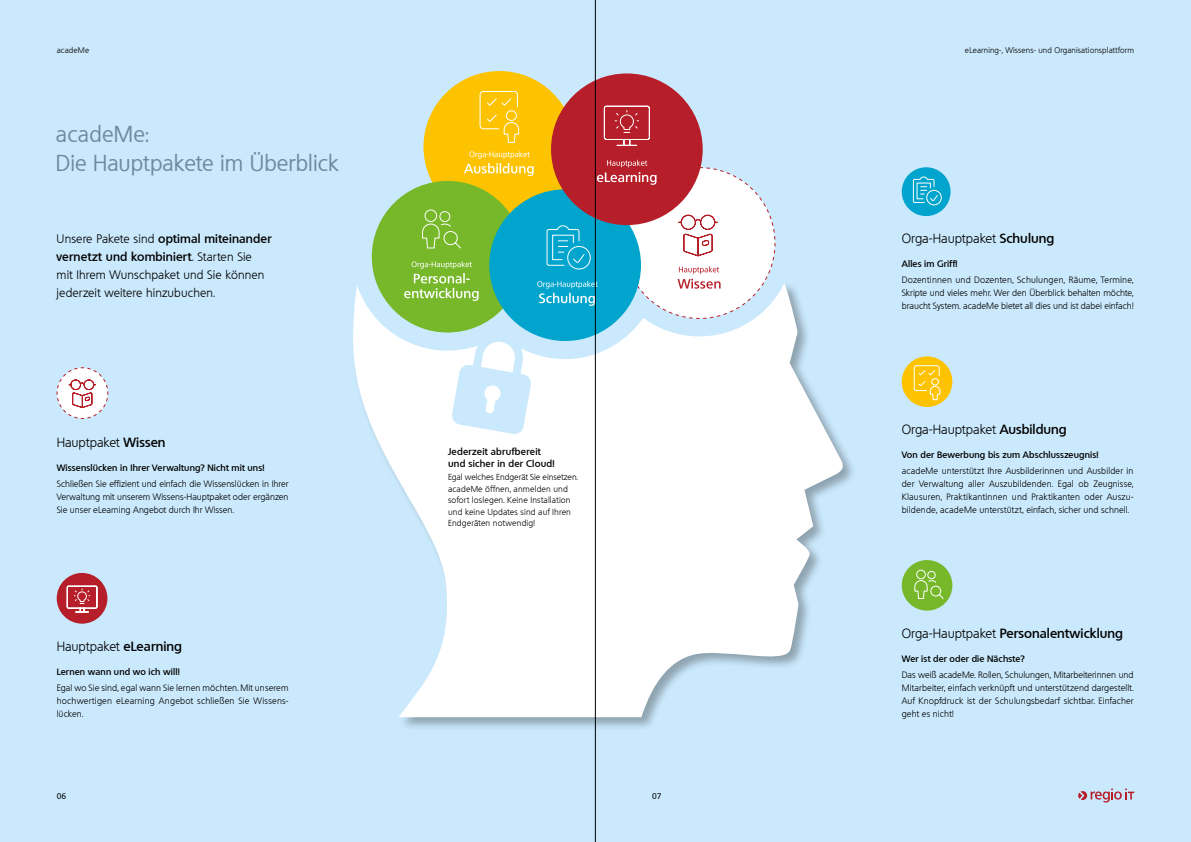
<style>
.page{position:relative;width:1191px;height:842px;background:#cbe9fc}
.page>*{position:absolute;margin:0;border:0;box-sizing:border-box;transform-origin:0 0}
.t1{font:22px/29px "Quebec";color:#6c8a99}
.t2{font:300 13px "Quebec";letter-spacing:-.005em;color:#000}
.t3{font:600 13px "Quebec";color:#000}
.t4{font:300 12px/18px "Quebec";letter-spacing:.005em;color:#000}
.t5{font:600 9.5px/12px "Quebec";letter-spacing:.02em;color:#000}
.t6{font:300 9px/13px "Quebec";letter-spacing:.01em;color:#000;text-align:justify}
.t7{font:600 9px "Quebec";letter-spacing:.015em;color:#000}
.t8{font:300 8.5px/11.5px "Quebec";letter-spacing:.015em;color:#000}
.t9{font:300 8px "Quebec";letter-spacing:.015em;color:#000}
.t10{font:500 8px "Quebec";color:#000}
.s1{font-weight:600}
.s2{font-weight:300}
</style>
<div class="page">
<div style="left:901px;top:167px;width:49px;height:49px;background:#00a4cc;border-radius:50%"></div>
<svg style="left:912px;top:176px;width:30px;height:30px"></svg>
<svg style="left:56px;top:367px;width:53px;height:52px"></svg>
<div style="left:351px;top:282px;width:505px;height:449px;background:#000;opacity:.3"></div>
<svg style="left:353px;top:284px;width:490px;height:433px;fill:#fff"></svg>
<svg style="left:351px;top:48px;width:446px;height:314px"></svg>
<div style="left:423px;top:71px;width:152px;height:152px;background:#fdc300;border-radius:50%"></div>
<div style="left:372px;top:181px;width:151px;height:152px;background:#76b82a;border-radius:50%"></div>
<div style="left:489px;top:189px;width:152px;height:152px;background:#00a4cc;border-radius:50%"></div>
<div style="left:551px;top:73px;width:151px;height:152px;background:#b61f29;border-radius:50%"></div>
<svg style="left:451px;top:332px;width:81px;height:103px"></svg>
<svg style="left:404px;top:90px;width:373px;height:231px"></svg>
<div style="left:901px;top:560px;width:51px;height:51px;background:#76b82a;border-radius:50%"></div>
<svg style="left:914px;top:569px;width:30px;height:30px"></svg>
<div style="left:57px;top:573px;width:50px;height:51px;background:#b61f29;border-radius:50%"></div>
<svg style="left:66px;top:585px;width:32px;height:28px"></svg>
<div style="left:901px;top:356px;width:51px;height:51px;background:#fdc300;border-radius:50%"></div>
<svg style="left:913px;top:365px;width:28px;height:36px"></svg>
<svg style="left:1078px;top:788px;width:56px;height:14px"></svg>
<hr style="left:595px;top:0;width:1px;height:842px;background:#000">
<p class="t9" style="left:57px;top:45px;width:34px">acadeMe</p>
<p class="t9" style="left:965px;top:45px;width:171px">eLearning-, Wissens- und Organisationsplattform</p>
<h1 class="t1" style="left:56px;top:119px;width:284px">acadeMe:<br>Die Hauptpakete im Überblick</h1>
<h3 class="t4" style="left:57px;top:230px;width:216px">Unsere Pakete sind <span class="s1">optimal miteinander vernetzt und kombiniert</span>. Starten Sie<br>mit Ihrem Wunschpaket und Sie können jederzeit weitere hinzubuchen.</h3>
<h2 class="t2" style="left:57px;top:434px;width:110px">Hauptpaket <span class="s1">Wissen</span></h2>
<p class="t7" style="left:57px;top:462px;width:209px">Wissenslücken in Ihrer Verwaltung? Nicht mit uns!</p>
<p class="t6" style="left:57px;top:477px;width:233px">Schließen Sie effizient und einfach die Wissenslücken in Ihrer Verwaltung mit unserem Wissens-Hauptpaket oder ergänzen Sie unser eLearning Angebot durch Ihr Wissen.</p>
<h2 class="t2" style="left:57px;top:638px;width:127px">Hauptpaket <span class="s1">eLearning</span></h2>
<p class="t7" style="left:57px;top:666px;width:125px">Lernen wann und wo ich will!</p>
<p class="t6" style="left:57px;top:681px;width:233px">Egal wo Sie sind, egal wann Sie lernen möchten. Mit unserem hochwertigen eLearning Angebot schließen Sie Wissens&shy;lücken.</p>
<p class="t10" style="left:57px;top:791px;width:11px">06</p>
<p class="t5" style="left:448px;top:446px;width:108px">Jederzeit abrufbereit und sicher in der Cloud!</p>
<p class="t8" style="left:448px;top:471px;width:131px">Egal welches Endgerät Sie einsetzen. acadeMe öffnen, anmelden und sofort loslegen. Keine Installation und keine Updates sind auf Ihren<br>Endgeräten notwendig!</p>
<p class="t10" style="left:652px;top:791px;width:11px">07</p>
<h2 class="t2" style="left:901px;top:230px;width:154px">Orga-Hauptpaket <span class="s1">Schulung</span></h2>
<p class="t7" style="left:901px;top:258px;width:57px">Alles im Griff!</p>
<p class="t6" style="left:901px;top:273px;width:233px">Dozentinnen und Dozenten, Schulungen, Räume, Termine, Skripte und vieles mehr. Wer den Überblick behalten möchte, braucht System. acadeMe bietet all dies und ist dabei einfach!</p>
<h2 class="t2" style="left:901px;top:421px;width:166px">Orga-Hauptpaket <span class="s1">Ausbildung</span></h2>
<p class="t7" style="left:901px;top:449px;width:198px">Von der Bewerbung bis zum Abschlusszeugnis!</p>
<p class="t6" style="left:901px;top:464px;width:233px">acadeMe unterstützt Ihre Ausbilderinnen und Ausbilder in der Verwaltung aller Auszubildenden. Egal ob Zeugnisse, Klausuren, Praktikantinnen und Praktikanten oder Auszu&shy;bildende, acadeMe unterstützt, einfach, sicher und schnell.</p>
<h2 class="t3" style="left:901px;top:625px;width:223px"><span class="s2">Orga-Hauptpaket</span> Personalentwicklung</h2>
<p class="t7" style="left:901px;top:653px;width:124px">Wer ist der oder die Nächste?</p>
<p class="t6" style="left:901px;top:668px;width:233px">Das weiß acadeMe. Rollen, Schulungen, Mitarbeiterinnen und Mitarbeiter, einfach verknüpft und unterstützend dargestellt.<br>Auf Knopfdruck ist der Schulungsbedarf sichtbar. Einfacher geht es nicht!</p>
</div>
